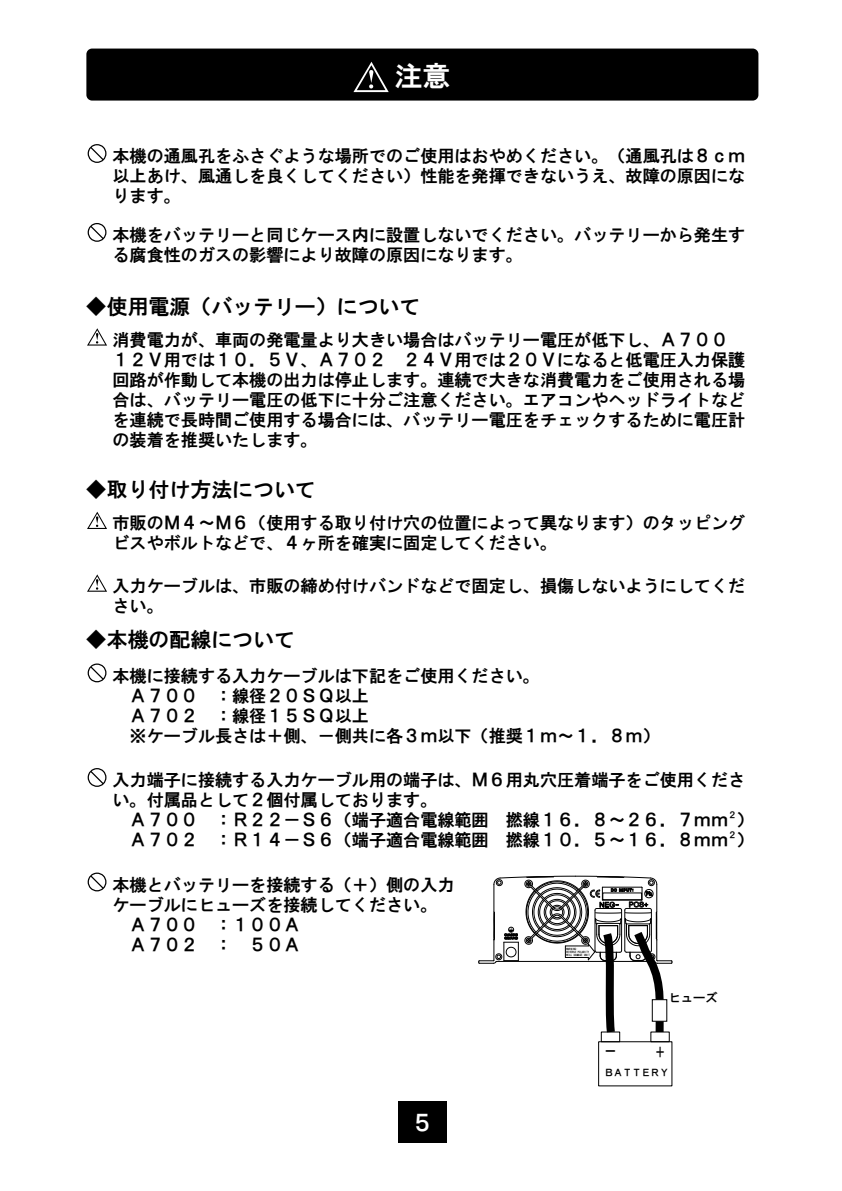
<style>
.page{position:relative;width:842px;height:1191px;background:#fff}
.page>*{position:absolute;margin:0;border:0;box-sizing:border-box;transform-origin:0 0}
.t1{font:28px "HG Gothic E";color:#fff}
.t2{font:22px "HG Gothic E";color:#fff}
.t3{font:20.8px "HG Gothic E";color:#000}
.t4{font:17px/20px "HG Gothic E";color:#000}
.t5{font:13.8px "HG Gothic E";color:#000;scale:.73 1}
.t6{font:12.4px "HG Gothic E";color:#000}
.t7{font:9.2px "HG Gothic E";color:#000}
.t8{font:8.6px "HG Gothic E";color:#000}
.t9{font:2.8px/3.2px "HG Gothic E";color:#000}
</style>
<div class="page">
<div style="left:398px;top:1101px;width:49px;height:41px;background:#000"></div>
<div style="left:86px;top:49px;width:672px;height:52px;background:#000;border-radius:6px"></div>
<svg style="left:353px;top:62px;width:36px;height:30px"></svg>
<svg style="left:88px;top:768px;width:18px;height:19px"></svg>
<svg style="left:88px;top:872px;width:18px;height:19px"></svg>
<svg style="left:87px;top:328px;width:20px;height:17px"></svg>
<svg style="left:88px;top:663px;width:18px;height:19px"></svg>
<svg style="left:88px;top:144px;width:18px;height:19px"></svg>
<svg style="left:88px;top:223px;width:18px;height:19px"></svg>
<svg style="left:87px;top:512px;width:20px;height:17px"></svg>
<svg style="left:87px;top:574px;width:20px;height:18px"></svg>
<div style="left:601px;top:1031px;width:19px;height:11px;border:1px solid #000"></div>
<div style="left:650px;top:1031px;width:20px;height:11px;border:1px solid #000"></div>
<svg style="left:478px;top:875px;width:195px;height:165px"></svg>
<div style="left:652px;top:999px;width:15px;height:22px;background:#fff;border:1px solid #000"></div>
<p class="t1" style="left:394px;top:62px;width:57px">注意</p>
<p class="t4" style="left:112px;top:146px;width:634px;text-align:justify">本機の通風孔をふさぐような場所でのご使用はおやめください。（通風孔は８ｃｍ以上あけ、風通しを良くしてください）性能を発揮できないうえ、故障の原因になります。</p>
<p class="t4" style="left:112px;top:225px;width:634px">本機をバッテリーと同じケース内に設置しないでください。バッテリーから発生する腐食性のガスの影響により故障の原因になります。</p>
<p class="t3" style="left:86px;top:296px;width:336px">◆使用電源（バッテリー）について</p>
<p class="t4" style="left:112px;top:329px;width:634px">消費電力が、車両の発電量より大きい場合はバッテリー電圧が低下し、Ａ７００<br>１２Ｖ用では１０．５Ｖ、Ａ７０２ ２４Ｖ用では２０Ｖになると低電圧入力保護回路が作動して本機の出力は停止します。連続で大きな消費電力をご使用される場合は、バッテリー電圧の低下に十分ご注意ください。エアコンやヘッドライトなどを連続で長時間ご使用する場合には、バッテリー電圧をチェックするために電圧計の装着を推奨いたします。</p>
<p class="t3" style="left:86px;top:479px;width:231px">◆取り付け方法について</p>
<p class="t4" style="left:112px;top:513px;width:634px">市販のＭ４～Ｍ６（使用する取り付け穴の位置によって異なります）のタッピングビスやボルトなどで、４ヶ所を確実に固定してください。</p>
<p class="t4" style="left:112px;top:575px;width:634px">入力ケーブルは、市販の締め付けバンドなどで固定し、損傷しないようにしてください。</p>
<p class="t3" style="left:86px;top:628px;width:210px">◆本機の配線について</p>
<p class="t4" style="left:130px;top:665px;width:532px;text-indent:-17px">本機に接続する入力ケーブルは下記をご使用ください。<br>Ａ７００ ：線径２０ＳＱ以上<br>Ａ７０２ ：線径１５ＳＱ以上<br>※ケーブル長さは＋側、－側共に各３ｍ以下（推奨１ｍ～１．８ｍ）</p>
<p class="t4" style="left:112px;top:770px;width:634px">入力端子に接続する入力ケーブル用の端子は、Ｍ６用丸穴圧着端子をご使用くださ</p>
<p class="t4" style="left:112px;top:790px;width:326px">い。付属品として２個付属しております。</p>
<p class="t4" style="left:130px;top:810px;width:600px">Ａ７００ ：Ｒ２２－Ｓ６（端子適合電線範囲 撚線１６．８～２６．７ｍｍ</p>
<p class="t8" style="left:728px;top:810px;width:10px">２</p>
<p class="t4" style="left:737px;top:810px;width:19px">）</p>
<p class="t4" style="left:130px;top:830px;width:600px">Ａ７０２ ：Ｒ１４－Ｓ６（端子適合電線範囲 撚線１０．５～１６．８ｍｍ</p>
<p class="t8" style="left:728px;top:830px;width:10px">２</p>
<p class="t4" style="left:737px;top:830px;width:19px">）</p>
<p class="t4" style="left:112px;top:874px;width:343px">本機とバッテリーを接続する（＋）側の入力</p>
<p class="t4" style="left:112px;top:894px;width:326px">ケーブルにヒューズを接続してください。</p>
<p class="t4" style="left:130px;top:914px;width:172px">Ａ７００ ：１００Ａ</p>
<p class="t4" style="left:130px;top:934px;width:172px">Ａ７０２ ： ５０Ａ</p>
<p class="t9" style="left:566px;top:947px;width:25px">WARNING:<br>REVERSE POLARITY<br>WILL DAMAGE UNIT</p>
<p class="t6" style="left:669px;top:991px;width:51px">ヒューズ</p>
<p class="t2" style="left:411px;top:1112px;width:23px">５</p>
<p class="t5" style="left:605px;top:1044px;width:15px">ー</p>
<p class="t5" style="left:655px;top:1045px;width:15px">＋</p>
<p class="t7" style="left:604px;top:1067px;width:66px">ＢＡＴＴＥＲＹ</p>
</div>
